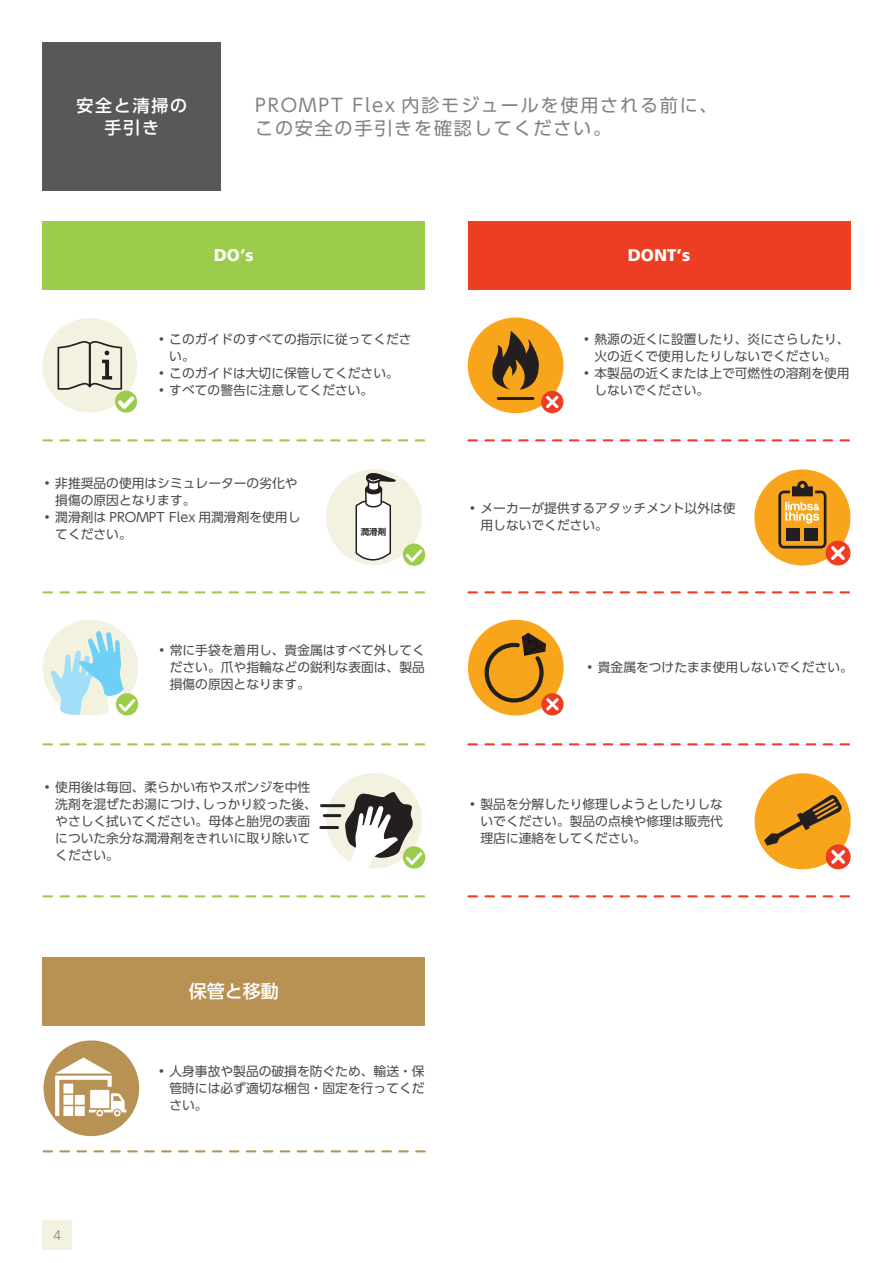
<style>
.page{position:relative;width:893px;height:1263px;background:#fff}
.page>*{position:absolute;margin:0;border:0;box-sizing:border-box;transform-origin:0 0}
.t1{font:18px/22.6px "UD Shin Go Pro";letter-spacing:.1em;color:#808285}
.t2{font:500 18px "UD Shin Go Pro";color:#fff}
.t3{font:16.95px "Humanist 777 BT Black B";color:#fff}
.t4{font:500 16.95px/21.3px "UD Shin Go Pro";letter-spacing:.1em;color:#fff;text-align:center}
.t5{font:16.65px "Humanist 777 BT Black B";color:#fff}
.t6{font:13.8px "Humanist 777 BT Light B";color:#808285}
.t7{font:12.75px/17px "UD Shin Go Pro";color:#4b4c4d}
.t8{font:700 8.55px "UD Shin Go Pro De";color:#231f20}
</style>
<div class="page">
<div style="left:43px;top:1220px;width:29px;height:30px;background:#f3f1df"></div>
<svg style="left:468px;top:439px;width:381px;height:2px"></svg>
<svg style="left:468px;top:591px;width:381px;height:2px"></svg>
<svg style="left:468px;top:743px;width:381px;height:2px"></svg>
<svg style="left:468px;top:895px;width:381px;height:2px"></svg>
<div style="left:43px;top:318px;width:94px;height:95px;background:#f3f1df;border-radius:50%"></div>
<svg style="left:58px;top:341px;width:80px;height:72px"></svg>
<svg style="left:44px;top:439px;width:380px;height:2px"></svg>
<svg style="left:44px;top:591px;width:380px;height:2px"></svg>
<svg style="left:44px;top:743px;width:380px;height:2px"></svg>
<svg style="left:44px;top:895px;width:380px;height:2px"></svg>
<div style="left:468px;top:317px;width:95px;height:96px;background:#f9a51b;border-radius:50%"></div>
<svg style="left:541px;top:391px;width:22px;height:22px"></svg>
<svg style="left:492px;top:331px;width:69px;height:80px"></svg>
<hr style="left:498px;top:397px;width:35px;height:3px;background:#231f20">
<svg style="left:44px;top:1150px;width:381px;height:2px"></svg>
<div style="left:44px;top:1040px;width:95px;height:96px;background:#b79254;border-radius:50%"></div>
<img style="left:56px;top:1053px;width:71px;height:71px">
<div style="left:754px;top:469px;width:96px;height:96px;background:#f9a51b;border-radius:50%"></div>
<div style="left:778px;top:491px;width:48px;height:57px;border:3px solid #231f20;border-radius:4px"></div>
<svg style="left:792px;top:481px;width:21px;height:15px"></svg>
<div style="left:786px;top:528px;width:14px;height:12px;background:#231f20"></div>
<div style="left:804px;top:528px;width:14px;height:12px;background:#231f20"></div>
<svg style="left:785px;top:502px;width:35px;height:22px"></svg>
<div style="left:825px;top:541px;width:25px;height:24px;background:#ed3e23;border-radius:50%"></div>
<svg style="left:828px;top:543px;width:20px;height:20px"></svg>
<div style="left:43px;top:43px;width:178px;height:148px;background:#57585a"></div>
<div style="left:43px;top:221px;width:382px;height:68px;background:#9ccc4b"></div>
<div style="left:43px;top:957px;width:382px;height:68px;background:#b79254"></div>
<div style="left:468px;top:221px;width:382px;height:68px;background:#ed3e23"></div>
<div style="left:43px;top:620px;width:95px;height:95px;background:#f3f1df;border-radius:50%"></div>
<svg style="left:51px;top:631px;width:87px;height:84px"></svg>
<div style="left:468px;top:620px;width:96px;height:95px;background:#f9a51b;border-radius:50%"></div>
<svg style="left:541px;top:693px;width:23px;height:22px"></svg>
<svg style="left:482px;top:633px;width:79px;height:80px"></svg>
<div style="left:755px;top:773px;width:96px;height:96px;background:#f9a51b;border-radius:50%"></div>
<svg style="left:826px;top:844px;width:25px;height:25px"></svg>
<svg style="left:764px;top:793px;width:84px;height:74px"></svg>
<div style="left:326px;top:773px;width:96px;height:96px;background:#f3f1df;border-radius:50%"></div>
<svg style="left:345px;top:792px;width:80px;height:77px"></svg>
<hr style="left:321px;top:804px;width:23px;height:3px;background:#231f20">
<hr style="left:324px;top:814px;width:16px;height:3px;background:#231f20">
<hr style="left:321px;top:826px;width:17px;height:3px;background:#231f20">
<div style="left:326px;top:469px;width:96px;height:96px;background:#f3f1df;border-radius:50%"></div>
<svg style="left:355px;top:472px;width:70px;height:93px"></svg>
<h2 class="t4" style="left:77px;top:95px;width:112px">安全と清掃の手引き</h2>
<h1 class="t1" style="left:255px;top:93px;width:464px">PROMPT Flex 内診モジュールを使用される前に、この安全の手引きを確認してください。</h1>
<h2 class="t3" style="left:214px;top:244px;width:41px">DO’s</h2>
<h2 class="t3" style="left:628px;top:244px;width:64px">DONT’s</h2>
<h3 class="t5" style="left:214px;top:247px;width:40px">DO’s</h3>
<h3 class="t5" style="left:629px;top:247px;width:62px">DON’Ts</h3>
<p class="t7" style="left:169px;top:331px;width:244px;text-indent:-11px">• このガイドのすべての指示に従ってください。</p>
<p class="t7" style="left:159px;top:365px;width:242px">• このガイドは大切に保管してください。</p>
<p class="t7" style="left:159px;top:382px;width:216px">• すべての警告に注意してください。</p>
<p class="t7" style="left:584px;top:331px;width:267px;text-align:center">• 熱源の近くに設置したり、炎にさらしたり、火の近くで使用したりしないでください。</p>
<p class="t7" style="left:594px;top:365px;width:257px;text-indent:-11px">• 本製品の近くまたは上で可燃性の溶剤を使用しないでください。</p>
<p class="t7" style="left:55px;top:474px;width:244px;text-indent:-11px">• 非推奨品の使用はシミュレーターの劣化や損傷の原因となります。</p>
<p class="t7" style="left:55px;top:508px;width:247px;text-indent:-11px">• 潤滑剤は PROMPT Flex 用潤滑剤を使用してください。</p>
<p class="t7" style="left:480px;top:500px;width:257px;text-indent:-11px">• メーカーが提供するアタッチメント以外は使用しないでください。</p>
<p class="t8" style="left:361px;top:525px;width:27px">潤滑剤</p>
<p class="t7" style="left:170px;top:641px;width:257px;text-align:justify;text-indent:-11px">• 常に手袋を着用し、貴金属はすべて外してください。爪や指輪などの鋭利な表面は、製品損傷の原因となります。</p>
<p class="t7" style="left:55px;top:778px;width:263px;text-indent:-11px">• 使用後は毎回、柔らかい布やスポンジを中性洗剤を混ぜたお湯につけ、しっかり絞った後、やさしく拭いてください。母体と胎児の表面についた余分な潤滑剤をきれいに取り除いてください。</p>
<p class="t7" style="left:587px;top:658px;width:267px">• 貴金属をつけたまま使用しないでください。</p>
<p class="t7" style="left:480px;top:795px;width:244px;text-align:justify;text-indent:-11px">• 製品を分解したり修理しようとしたりしないでください。製品の点検や修理は販売代理店に連絡をしてください。</p>
<p class="t6" style="left:54px;top:1226px;width:9px">4</p>
<h1 class="t2" style="left:189px;top:976px;width:92px">保管と移動</h1>
<p class="t7" style="left:169px;top:1062px;width:257px;text-align:justify;text-indent:-11px">• 人身事故や製品の破損を防ぐため、輸送・保管時には必ず適切な梱包・固定を行ってください。</p>
</div>
